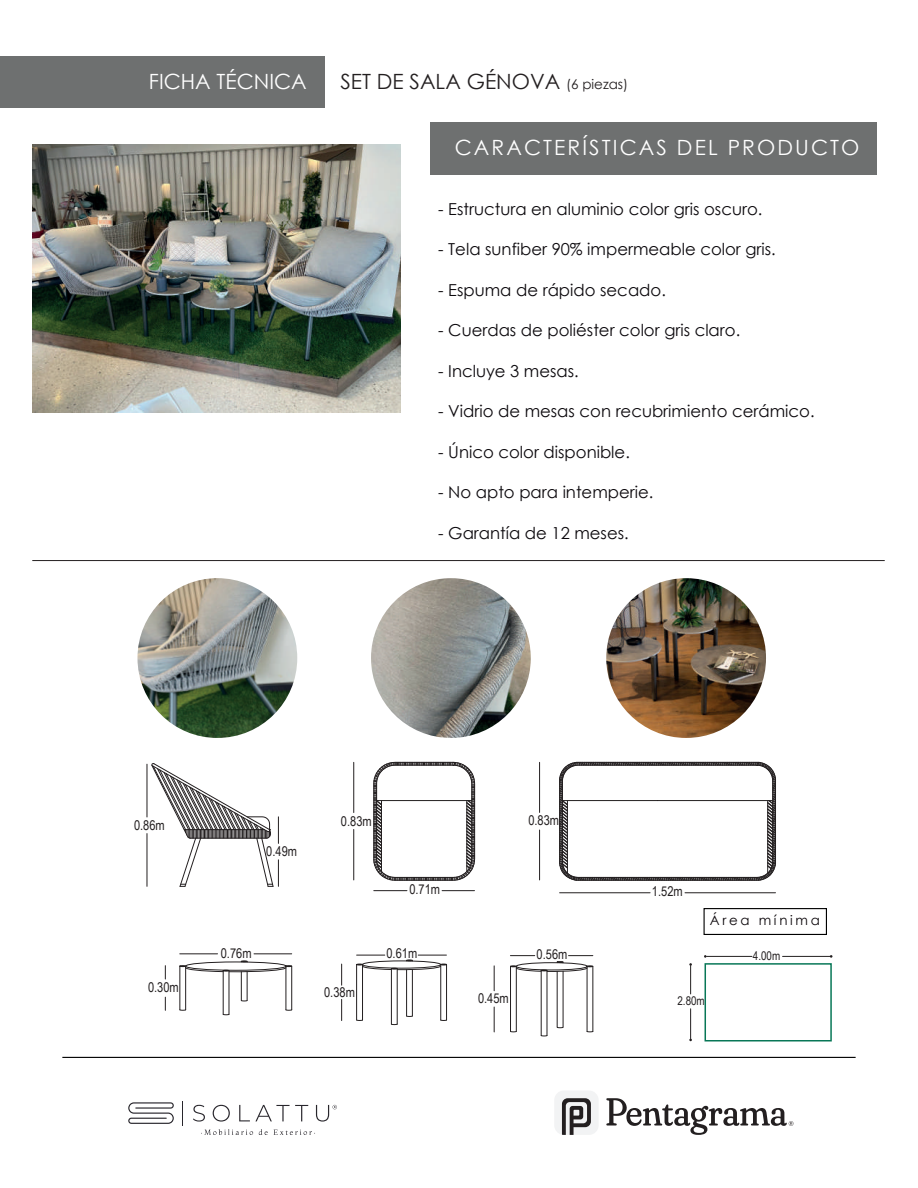
<style>
.page{position:relative;width:918px;height:1188px;background:#fff}
.page>*{position:absolute;margin:0;border:0;box-sizing:border-box;transform-origin:0 0}
.t1{font:21px "Century Gothic";letter-spacing:.1em;color:#fff}
.t2{font:21px "Century Gothic";color:#231f20}
.t3{font:21px "Century Gothic";color:#fff}
.t4{font:16.5px "Century Gothic";color:#0c090d}
.t5{font:13.5px "Arial Narrow";color:#231f20}
.t6{font:13.35px "Century Gothic";letter-spacing:.2em;color:#0c070b}
.t7{font:12px "Arial Narrow";color:#231f20}
.s1{font-size:13.5px}
</style>
<div class="page">
<img style="left:32px;top:145px;width:368px;height:267px">
<img style="left:371px;top:578px;width:160px;height:160px;border-radius:80px">
<img style="left:606px;top:578px;width:160px;height:160px;border-radius:80px">
<img style="left:137px;top:578px;width:160px;height:160px;border-radius:80px">
<hr style="left:32px;top:560px;width:853px;height:1px;background:#231f20">
<svg style="left:689px;top:963px;width:3px;height:31px"></svg>
<hr style="left:690px;top:1009px;width:1px;height:30px;background:#231f20">
<div style="left:705px;top:963px;width:127px;height:79px;border:2px solid #087757"></div>
<hr style="left:706px;top:956px;width:46px;height:1px;background:#231f20">
<hr style="left:783px;top:956px;width:47px;height:1px;background:#231f20">
<div style="left:704px;top:908px;width:123px;height:27px;border:1px solid #000"></div>
<div style="left:0;top:56px;width:325px;height:51px;background:#6e7070"></div>
<div style="left:430px;top:122px;width:447px;height:52px;background:#6e7070"></div>
<hr style="left:62px;top:1057px;width:794px;height:1px;background:#000">
<svg style="left:128px;top:1102px;width:46px;height:22px"></svg>
<svg style="left:193px;top:1105px;width:12px;height:17px"></svg>
<svg style="left:213px;top:1105px;width:17px;height:17px"></svg>
<svg style="left:239px;top:1105px;width:69px;height:16px"></svg>
<svg style="left:316px;top:1105px;width:21px;height:17px"></svg>
<svg style="left:259px;top:1129px;width:9px;height:6px"></svg>
<svg style="left:274px;top:1130px;width:41px;height:5px"></svg>
<svg style="left:201px;top:1129px;width:52px;height:6px"></svg>
<svg style="left:555px;top:1091px;width:43px;height:44px"></svg>
<svg style="left:606px;top:1098px;width:187px;height:37px"></svg>
<hr style="left:374px;top:890px;width:33px;height:1px;background:#231f20">
<hr style="left:442px;top:890px;width:33px;height:1px;background:#231f20">
<hr style="left:353px;top:829px;width:1px;height:51px;background:#231f20">
<hr style="left:353px;top:762px;width:1px;height:51px;background:#231f20">
<svg style="left:151px;top:763px;width:128px;height:124px"></svg>
<svg style="left:373px;top:762px;width:102px;height:119px"></svg>
<hr style="left:560px;top:893px;width:90px;height:1px;background:#231f20">
<hr style="left:685px;top:893px;width:91px;height:1px;background:#231f20">
<hr style="left:539px;top:830px;width:1px;height:50px;background:#231f20">
<hr style="left:539px;top:762px;width:1px;height:50px;background:#231f20">
<hr style="left:185px;top:966px;width:1px;height:44px;background:#231f20">
<hr style="left:286px;top:966px;width:1px;height:44px;background:#231f20">
<hr style="left:291px;top:966px;width:1px;height:44px;background:#231f20">
<svg style="left:286px;top:1009px;width:6px;height:2px"></svg>
<hr style="left:223px;top:971px;width:1px;height:43px;background:#231f20">
<hr style="left:180px;top:966px;width:1px;height:44px;background:#231f20">
<hr style="left:229px;top:971px;width:1px;height:43px;background:#231f20">
<hr style="left:180px;top:954px;width:38px;height:1px;background:#231f20">
<hr style="left:254px;top:954px;width:38px;height:1px;background:#231f20">
<svg style="left:165px;top:997px;width:1px;height:13px"></svg>
<svg style="left:165px;top:966px;width:1px;height:13px"></svg>
<hr style="left:356px;top:965px;width:1px;height:55px;background:#231f20">
<hr style="left:362px;top:965px;width:1px;height:55px;background:#231f20">
<hr style="left:440px;top:965px;width:1px;height:55px;background:#231f20">
<hr style="left:446px;top:965px;width:1px;height:55px;background:#231f20">
<hr style="left:391px;top:969px;width:1px;height:55px;background:#231f20">
<hr style="left:397px;top:969px;width:1px;height:55px;background:#231f20">
<hr style="left:406px;top:970px;width:1px;height:46px;background:#231f20">
<hr style="left:412px;top:970px;width:1px;height:46px;background:#231f20">
<svg style="left:180px;top:961px;width:112px;height:40px"></svg>
<hr style="left:510px;top:966px;width:1px;height:65px;background:#231f20">
<hr style="left:516px;top:966px;width:1px;height:65px;background:#231f20">
<hr style="left:587px;top:966px;width:1px;height:65px;background:#231f20">
<hr style="left:593px;top:966px;width:1px;height:65px;background:#231f20">
<hr style="left:557px;top:971px;width:1px;height:56px;background:#231f20">
<hr style="left:563px;top:971px;width:1px;height:56px;background:#231f20">
<hr style="left:541px;top:970px;width:1px;height:66px;background:#231f20">
<hr style="left:547px;top:970px;width:1px;height:66px;background:#231f20">
<svg style="left:357px;top:955px;width:90px;height:15px"></svg>
<svg style="left:341px;top:964px;width:1px;height:21px"></svg>
<svg style="left:341px;top:999px;width:1px;height:22px"></svg>
<svg style="left:510px;top:955px;width:83px;height:17px"></svg>
<svg style="left:494px;top:966px;width:1px;height:25px"></svg>
<svg style="left:494px;top:1007px;width:1px;height:25px"></svg>
<hr style="left:147px;top:764px;width:1px;height:53px;background:#231f20">
<hr style="left:147px;top:834px;width:1px;height:52px;background:#231f20">
<svg style="left:559px;top:762px;width:217px;height:119px"></svg>
<p class="t3" style="left:149px;top:67px;width:159px">FICHA TÉCNICA</p>
<p class="t2" style="left:340px;top:67px;width:289px">SET DE SALA GÉNOVA <span class="s1">(6 piezas)</span></p>
<p class="t1" style="left:455px;top:132px;width:406px">CARACTERÍSTICAS DEL PRODUCTO</p>
<p class="t4" style="left:438px;top:197px;width:326px">- Estructura en aluminio color gris oscuro.</p>
<p class="t4" style="left:438px;top:238px;width:339px">- Tela sunfiber 90% impermeable color gris.</p>
<p class="t4" style="left:438px;top:278px;width:229px">- Espuma de rápido secado.</p>
<p class="t4" style="left:438px;top:319px;width:304px">- Cuerdas de poliéster color gris claro.</p>
<p class="t4" style="left:438px;top:359px;width:142px">- Incluye 3 mesas.</p>
<p class="t4" style="left:438px;top:400px;width:378px">- Vidrio de mesas con recubrimiento cerámico.</p>
<p class="t4" style="left:438px;top:440px;width:193px">- Único color disponible.</p>
<p class="t4" style="left:438px;top:481px;width:217px">- No apto para intemperie.</p>
<p class="t4" style="left:438px;top:521px;width:192px">- Garantía de 12 meses.</p>
<p class="t5" style="left:134px;top:815px;width:32px">0.86m</p>
<p class="t5" style="left:148px;top:977px;width:32px">0.30m</p>
<p class="t5" style="left:266px;top:842px;width:32px">0.49m</p>
<p class="t5" style="left:341px;top:811px;width:32px">0.83m</p>
<p class="t5" style="left:409px;top:880px;width:32px">0.71m</p>
<p class="t5" style="left:221px;top:943px;width:32px">0.76m</p>
<p class="t5" style="left:387px;top:944px;width:32px">0.61m</p>
<p class="t5" style="left:324px;top:982px;width:32px">0.38m</p>
<p class="t5" style="left:528px;top:810px;width:32px">0.83m</p>
<p class="t5" style="left:478px;top:988px;width:32px">0.45m</p>
<p class="t5" style="left:537px;top:944px;width:32px">0.56m</p>
<p class="t5" style="left:652px;top:881px;width:32px">1.52m</p>
<p class="t6" style="left:710px;top:911px;width:111px">Área mínima</p>
<p class="t7" style="left:753px;top:947px;width:29px">4.00m</p>
<p class="t7" style="left:677px;top:992px;width:29px">2.80m</p>
</div>
